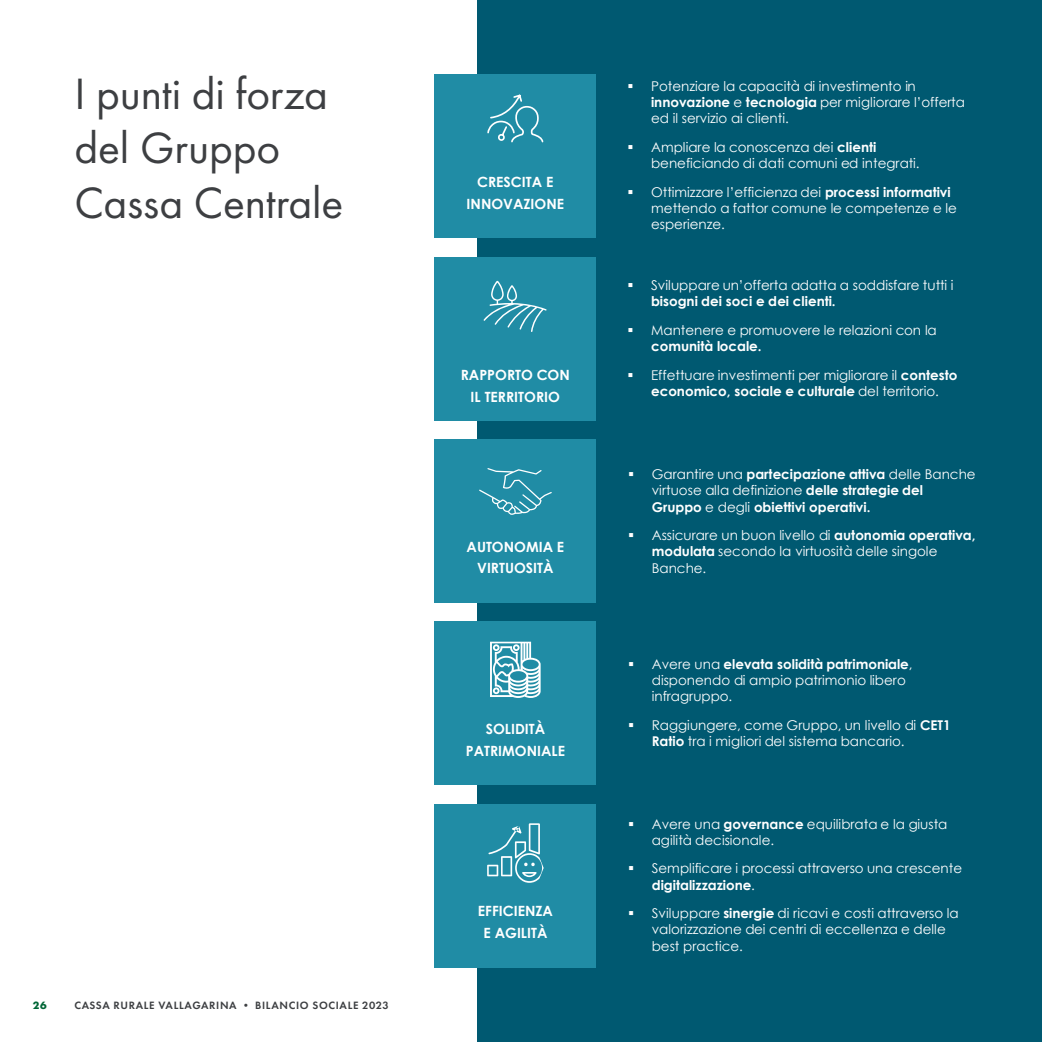
<style>
.page{position:relative;width:1042px;height:1042px;background:#005971}
.page>*{position:absolute;margin:0;border:0;box-sizing:border-box;transform-origin:0 0}
.Titolo_capitolo{font:45.5px/54.2px "Futura PT";letter-spacing:-.005em;color:#3d3f42}
.t1{font:700 14.17px/21.9px "Century Gothic";color:#fff;text-align:center}
.t2{font:13.47px/16.1px "Century Gothic";color:#fff}
.t3{font:700 13.47px/16.1px "Century Gothic";color:#fff}
.t4{font:600 11.03px "Futura PT";letter-spacing:.06em;color:#3d3f42}
.t5{font:700 11.03px "Futura PT";color:#006636}
.s1{font-weight:700}
.s2{font-weight:400}
</style>
<div class="page">
<div style="left:0;top:0;width:476px;height:1042px;background:#fff"></div>
<div style="left:434px;top:74px;width:162px;height:164px;background:#208ca5"></div>
<svg style="left:487px;top:94px;width:57px;height:49px"></svg>
<div style="left:434px;top:257px;width:162px;height:163px;background:#208ca5"></div>
<svg style="left:483px;top:281px;width:63px;height:51px"></svg>
<div style="left:434px;top:439px;width:162px;height:164px;background:#208ca5"></div>
<svg style="left:479px;top:468px;width:73px;height:47px"></svg>
<div style="left:434px;top:621px;width:162px;height:164px;background:#208ca5"></div>
<svg style="left:490px;top:642px;width:50px;height:56px"></svg>
<div style="left:434px;top:804px;width:162px;height:163px;background:#208ca5"></div>
<svg style="left:487px;top:823px;width:56px;height:60px"></svg>
<p class="Titolo_capitolo" style="left:74px;top:67px;width:270px">I punti di forza del Gruppo<br>Cassa Centrale</p>
<p class="t5" style="left:33px;top:998px;width:16px">26</p>
<p class="t4" style="left:74px;top:998px;width:316px">CASSA RURALE VALLAGARINA • BILANCIO SOCIALE 2023</p>
<p class="t1" style="left:466px;top:170px;width:99px">CRESCITA E<br>INNOVAZIONE</p>
<p class="t1" style="left:461px;top:364px;width:111px">RAPPORTO CON<br>IL TERRITORIO</p>
<p class="t1" style="left:466px;top:535px;width:99px">AUTONOMIA E<br>VIRTUOSITÀ</p>
<p class="t1" style="left:466px;top:717px;width:101px">SOLIDITÀ<br>PATRIMONIALE</p>
<p class="t1" style="left:478px;top:900px;width:77px">EFFICIENZA<br>E AGILITÀ</p>
<p class="t2" style="left:651px;top:78px;width:315px;text-indent:-24px">▪ Potenziare la capacità di investimento in <span class="s1">innovazione</span> e <span class="s1">tecnologia</span> per migliorare l’offerta ed il servizio ai clienti.</p>
<p class="t2" style="left:651px;top:139px;width:270px;text-indent:-24px">▪ Ampliare la conoscenza dei <span class="s1">clienti </span>beneficiando di dati comuni ed integrati.</p>
<p class="t2" style="left:651px;top:184px;width:307px;text-indent:-24px">▪ Ottimizzare l’efficienza dei <span class="s1">processi informativi </span>mettendo a fattor comune le competenze e le esperienze.</p>
<p class="t2" style="left:651px;top:277px;width:304px;text-indent:-24px">▪ Sviluppare un’offerta adatta a soddisfare tutti i <span class="s1">bisogni dei soci e dei clienti.</span></p>
<p class="t2" style="left:651px;top:322px;width:287px;text-indent:-24px">▪ Mantenere e promuovere le relazioni con la <span class="s1">comunità locale.</span></p>
<p class="t2" style="left:627px;top:367px;width:331px;text-align:center">▪ Effettuare investimenti per migliorare il <span class="s1">contesto economico, sociale e culturale</span> del territorio.</p>
<p class="t3" style="left:652px;top:466px;width:325px;text-indent:-24px">▪ <span class="s2">Garantire una</span> partecipazione attiva <span class="s2">delle Banche virtuose alla definizione</span> delle strategie del<br>Gruppo <span class="s2">e degli</span> obiettivi operativi.</p>
<p class="t2" style="left:652px;top:527px;width:325px;text-indent:-24px">▪ Assicurare un buon livello di <span class="s1">autonomia operativa, modulata</span> secondo la virtuosità delle singole<br>Banche.</p>
<p class="t2" style="left:652px;top:656px;width:262px;text-indent:-24px">▪ Avere una <span class="s1">elevata solidità patrimoniale</span>, disponendo di ampio patrimonio libero infragruppo.</p>
<p class="t2" style="left:652px;top:717px;width:300px;text-indent:-24px">▪ Raggiungere, come Gruppo, un livello di <span class="s1">CET1<br>Ratio</span> tra i migliori del sistema bancario.</p>
<p class="t2" style="left:652px;top:815px;width:297px;text-indent:-24px">▪ Avere una <span class="s1">governance</span> equilibrata e la giusta agilità decisionale.</p>
<p class="t2" style="left:652px;top:860px;width:312px;text-indent:-24px">▪ Semplificare i processi attraverso una crescente <span class="s1">digitalizzazione</span>.</p>
<p class="t2" style="left:652px;top:905px;width:308px;text-indent:-24px">▪ Sviluppare <span class="s1">sinergie</span> di ricavi e costi attraverso la valorizzazione dei centri di eccellenza e delle best practice.</p>
</div>
